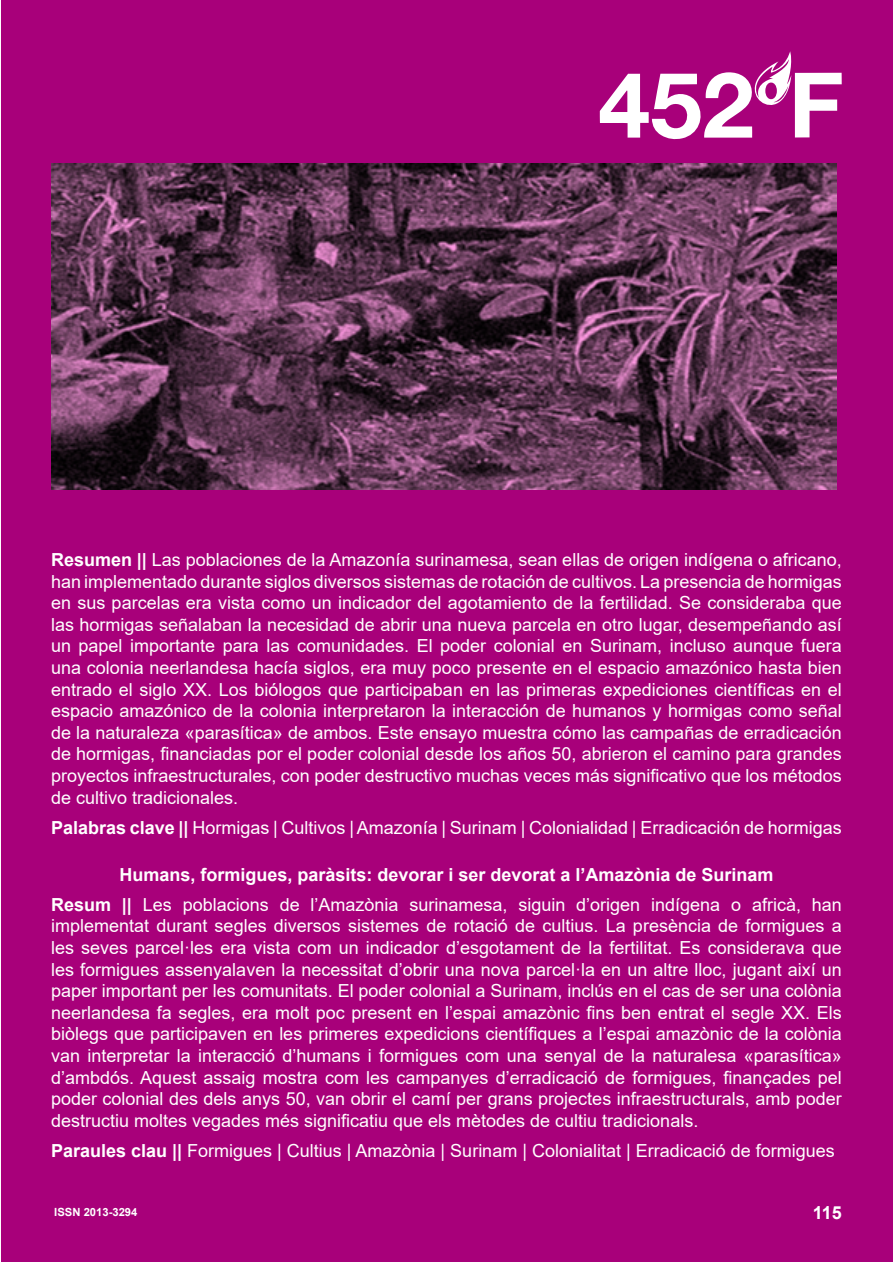
<style>
.page{position:relative;width:893px;height:1263px;background:#fff}
.page>*{position:absolute;margin:0;border:0;box-sizing:border-box;transform-origin:0 0}
.t1{font:18px/21.6px "Arial";color:#fff;text-align:justify}
.t2{font:700 18px/30.2px "Arial";color:#fff;text-align:center}
.t3{font:700 11.25px "Arial";color:#fff}
.s1{font-weight:700}
.s2{font-weight:400}
</style>
<div class="page">
<div style="left:1px;top:1px;width:891px;height:1261px;background:#a8007a"></div>
<svg style="left:600px;top:51px;width:242px;height:88px"></svg>
<img style="left:51px;top:164px;width:785px;height:325px">
<p class="t1" style="left:51px;top:549px;width:792px"><span class="s1">Resumen ||</span> Las poblaciones de la Amazonía surinamesa, sean ellas de origen indígena o africano, han implementado durante siglos diversos sistemas de rotación de cultivos. La presencia de hormigas en sus parcelas era vista como un indicador del agotamiento de la fertilidad. Se consideraba que las hormigas señalaban la necesidad de abrir una nueva parcela en otro lugar, desempeñando así un papel importante para las comunidades. El poder colonial en Surinam, incluso aunque fuera una colonia neerlandesa hacía siglos, era muy poco presente en el espacio amazónico hasta bien entrado el siglo XX. Los biólogos que participaban en las primeras expediciones científicas en el espacio amazónico de la colonia interpretaron la interacción de humanos y hormigas como señal de la naturaleza «parasítica» de ambos. Este ensayo muestra cómo las campañas de erradicación de hormigas, financiadas por el poder colonial desde los años 50, abrieron el camino para grandes proyectos infraestructurales, con poder destructivo muchas veces más significativo que los métodos de cultivo tradicionales.</p>
<p class="t1" style="left:51px;top:816px;width:792px"><span class="s1">Palabras clave ||</span> Hormigas | Cultivos | Amazonía | Surinam | Colonialidad | Erradicación de hormigas</p>
<p class="t2" style="left:51px;top:859px;width:792px">Humans, formigues, paràsits: devorar i ser devorat a l’Amazònia de Surinam<br>Resum || <span class="s2">Les poblacions de l’Amazònia surinamesa, siguin d’origen indígena o africà, han</span></p>
<p class="t1" style="left:51px;top:915px;width:792px">implementat durant segles diversos sistemes de rotació de cultius. La presència de formigues a les seves parcel·les era vista com un indicador d’esgotament de la fertilitat. Es considerava que les formigues assenyalaven la necessitat d’obrir una nova parcel·la en un altre lloc, jugant així un paper important per les comunitats. El poder colonial a Surinam, inclús en el cas de ser una colònia neerlandesa fa segles, era molt poc present en l’espai amazònic fins ben entrat el segle XX. Els biòlegs que participaven en les primeres expedicions científiques a l’espai amazònic de la colònia van interpretar la interacció d’humans i formigues com una senyal de la naturalesa «parasítica» d’ambdós. Aquest assaig mostra com les campanyes d’erradicació de formigues, finançades pel poder colonial des dels anys 50, van obrir el camí per grans projectes infraestructurals, amb poder destructiu moltes vegades més significatiu que els mètodes de cultiu tradicionals.</p>
<p class="t1" style="left:51px;top:1140px;width:785px"><span class="s1">Paraules clau ||</span> Formigues | Cultius | Amazònia | Surinam | Colonialitat | Erradicació de formigues</p>
<p class="t3" style="left:54px;top:1204px;width:85px">ISSN 2013-3294</p>
<p class="t2" style="left:813px;top:1198px;width:31px">115</p>
</div>
